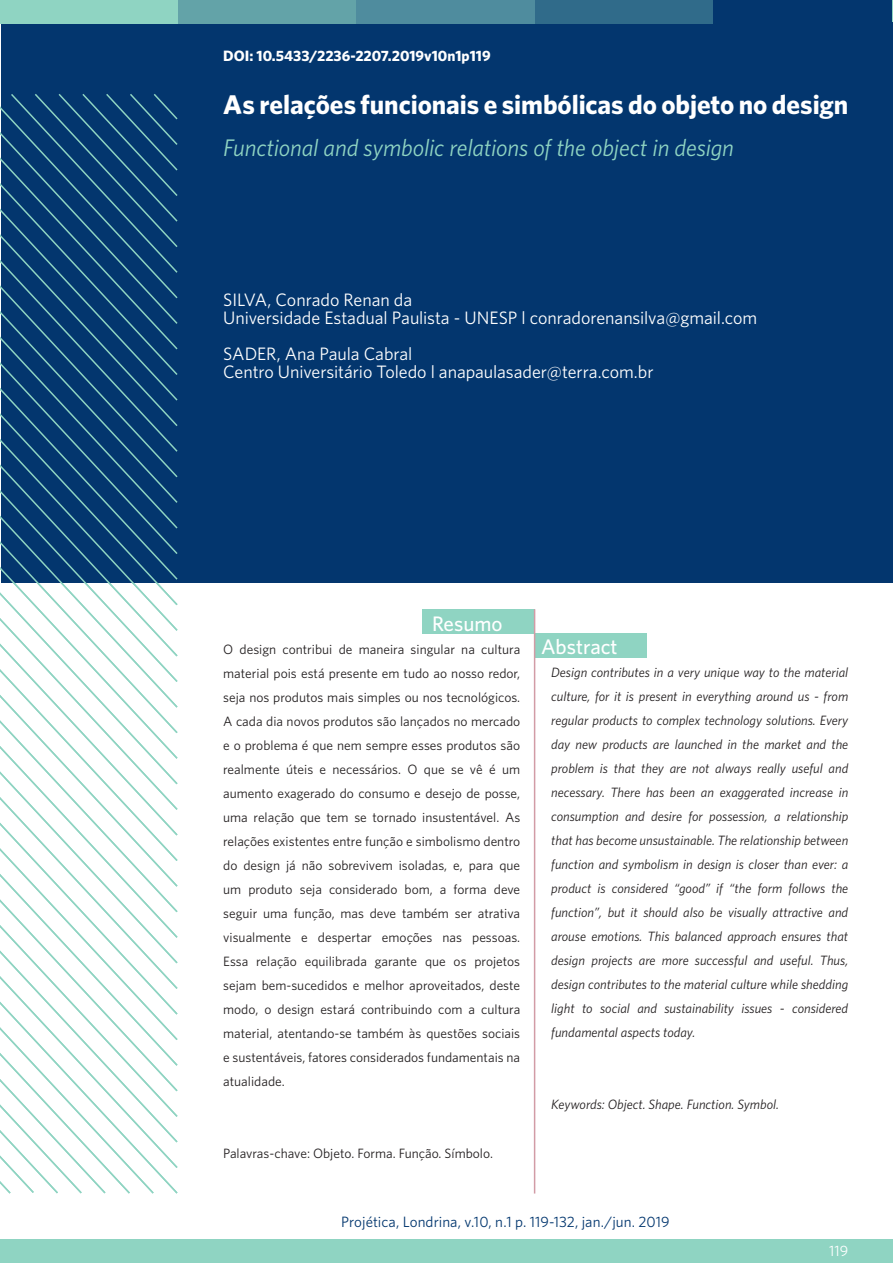
<style>
.page{position:relative;width:893px;height:1263px;background:#fff}
.page>*{position:absolute;margin:0;border:0;box-sizing:border-box;transform-origin:0 0}
.Titulo_Pt{font:700 27px "Whitney";color:#fff}
.t1{font:italic 24px "Whitney";letter-spacing:-.01em;color:#8fd4c2}
.t2{font:500 21px "Whitney";color:#fff}
.autores{font:18px "Whitney";letter-spacing:-.005em;color:#fff}
.cabecalho{font:15px "Whitney";color:#02366e}
.t3{font:700 15px "Whitney";color:#fff}
.t4{font:15px "Whitney";color:#fff}
.t5{font:13.5px/24px "Whitney";color:#231f20;text-align:justify}
.t6{font:italic 13.5px/24px "Whitney";color:#231f20;text-align:justify}
</style>
<div class="page">
<svg style="left:0;top:0;width:893px;height:23px"></svg>
<div style="left:0;top:1239px;width:893px;height:24px;background:#8fd4c2"></div>
<div style="left:1px;top:23px;width:891px;height:560px;background:#03366e"></div>
<svg style="left:0;top:453px;width:177px;height:23px"></svg>
<svg style="left:0;top:476px;width:178px;height:25px"></svg>
<svg style="left:0;top:501px;width:178px;height:26px"></svg>
<svg style="left:0;top:527px;width:178px;height:25px"></svg>
<svg style="left:0;top:552px;width:178px;height:26px"></svg>
<svg style="left:0;top:578px;width:178px;height:26px"></svg>
<svg style="left:0;top:604px;width:178px;height:25px"></svg>
<svg style="left:0;top:629px;width:178px;height:26px"></svg>
<svg style="left:0;top:655px;width:178px;height:25px"></svg>
<svg style="left:0;top:680px;width:178px;height:26px"></svg>
<svg style="left:0;top:706px;width:178px;height:25px"></svg>
<svg style="left:0;top:731px;width:178px;height:26px"></svg>
<svg style="left:0;top:757px;width:178px;height:26px"></svg>
<svg style="left:0;top:783px;width:178px;height:25px"></svg>
<svg style="left:0;top:808px;width:178px;height:386px"></svg>
<svg style="left:0;top:834px;width:155px;height:360px"></svg>
<svg style="left:0;top:94px;width:178px;height:359px"></svg>
<svg style="left:0;top:859px;width:131px;height:335px"></svg>
<div style="left:422px;top:609px;width:113px;height:25px;background:#8fd4c2"></div>
<div style="left:535px;top:633px;width:112px;height:24px;background:#8fd4c2"></div>
<hr style="left:534px;top:609px;width:1px;height:584px;background:#d29ca6">
<div style="left:178px;top:1px;width:178px;height:23px;background:#63a3a8"></div>
<div style="left:0;top:1px;width:178px;height:23px;background:#8fd4c2"></div>
<div style="left:356px;top:1px;width:179px;height:23px;background:#4f8c9e"></div>
<div style="left:535px;top:1px;width:179px;height:23px;background:#306b8a"></div>
<div style="left:714px;top:1px;width:178px;height:23px;background:#03366e"></div>
<p class="t3" style="left:223px;top:46px;width:269px">DOI: 10.5433/2236-2207.2019v10n1p119</p>
<p class="Titulo_Pt" style="left:223px;top:86px;width:627px">As relações funcionais e simbólicas do objeto no design</p>
<p class="t1" style="left:223px;top:132px;width:512px">Functional and symbolic relations of the object in design</p>
<p class="autores" style="left:223px;top:288px;width:190px">SILVA, Conrado Renan da</p>
<p class="autores" style="left:223px;top:306px;width:535px">Universidade Estadual Paulista - UNESP l conradorenansilva@gmail.com</p>
<p class="autores" style="left:223px;top:342px;width:191px">SADER, Ana Paula Cabral</p>
<p class="autores" style="left:223px;top:360px;width:432px">Centro Universitário Toledo l anapaulasader@terra.com.br</p>
<p class="t2" style="left:432px;top:610px;width:72px">Resumo</p>
<p class="t5" style="left:223px;top:637px;width:299px">O design contribui de maneira singular na cultura</p>
<p class="t2" style="left:541px;top:633px;width:78px">Abstract</p>
<p class="t5" style="left:223px;top:661px;width:299px">material pois está presente em tudo ao nosso redor, seja nos produtos mais simples ou nos tecnológicos.<br>A cada dia novos produtos são lançados no mercado e o problema é que nem sempre esses produtos são realmente úteis e necessários. O que se vê é um aumento exagerado do consumo e desejo de posse, uma relação que tem se tornado insustentável. As relações existentes entre função e simbolismo dentro do design já não sobrevivem isoladas, e, para que um produto seja considerado bom, a forma deve seguir uma função, mas deve também ser atrativa visualmente e despertar emoções nas pessoas.<br>Essa relação equilibrada garante que os projetos sejam bem-sucedidos e melhor aproveitados, deste modo, o design estará contribuindo com a cultura material, atentando-se também às questões sociais e sustentáveis, fatores considerados fundamentais na atualidade.</p>
<p class="t6" style="left:551px;top:660px;width:299px">Design contributes in a very unique way to the material culture, for it is present in everything around us - from regular products to complex technology solutions. Every day new products are launched in the market and the problem is that they are not always really useful and necessary. There has been an exaggerated increase in consumption and desire for possession, a relationship that has become unsustainable. The relationship between function and symbolism in design is closer than ever: a product is considered “good” if “the form follows the function”, but it should also be visually attractive and arouse emotions. This balanced approach ensures that design projects are more successful and useful. Thus, design contributes to the material culture while shedding light to social and sustainability issues - considered fundamental aspects today.</p>
<p class="t5" style="left:223px;top:1141px;width:271px">Palavras-chave: Objeto. Forma. Função. Símbolo.</p>
<p class="t6" style="left:551px;top:1092px;width:229px">Keywords: Object. Shape. Function. Symbol.</p>
<p class="cabecalho" style="left:341px;top:1212px;width:330px">Projética, Londrina, v.10, n.1 p. 119-132, jan./jun. 2019</p>
<p class="t4" style="left:829px;top:1241px;width:21px">119</p>
</div>
